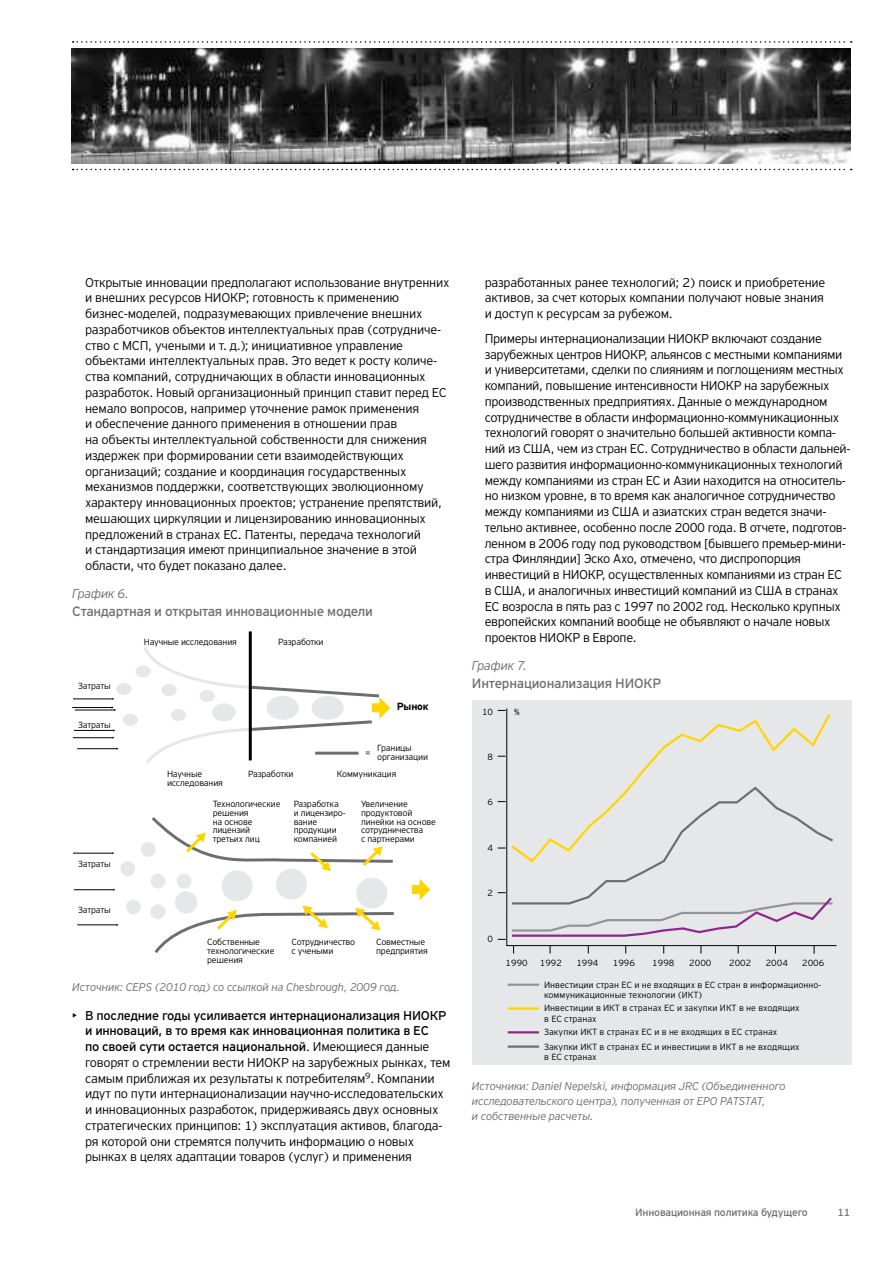
<style>
.page{position:relative;width:894px;height:1263px;background:#fff}
.page>*{position:absolute;margin:0;border:0;box-sizing:border-box;transform-origin:0 0}
.t1{font:13.5px "EY Interstate";letter-spacing:-.02em;color:#6d6e70}
.t2{font:300 12.75px/15.8px "EY Interstate";letter-spacing:-.02em;color:#000}
.t3{font:italic 300 12.75px "EY Interstate";letter-spacing:-.02em;color:#6d6e70}
.t4{font:italic 300 11.25px/15px "EY Interstate";letter-spacing:-.02em;color:#6d6e70}
.t5{font:10.5px "EY Interstate";letter-spacing:-.02em;color:#6d6e70}
.t6{font:700 10.35px "EY Interstate";letter-spacing:-.02em;color:#000}
.t7{font:300 9px/10.6px "EY Interstate";color:#000}
.t8{font:300 8.85px/8.9px "EY Interstate";letter-spacing:-.02em;color:#000}
.s1{font-weight:400}
</style>
<div class="page">
<svg style="left:73px;top:41px;width:779px;height:2px"></svg>
<svg style="left:73px;top:169px;width:779px;height:1px"></svg>
<img style="left:72px;top:48px;width:778px;height:115px">
<hr style="left:249px;top:631px;width:3px;height:129px;background:#000">
<div style="left:135px;top:666px;width:16px;height:11px;background:#e6e7e8;border-radius:50%"></div>
<div style="left:116px;top:683px;width:15px;height:12px;background:#e6e7e8;border-radius:50%"></div>
<div style="left:123px;top:714px;width:15px;height:12px;background:#e6e7e8;border-radius:50%"></div>
<div style="left:141px;top:842px;width:15px;height:15px;background:#e6e7e8;border-radius:50%"></div>
<div style="left:120px;top:861px;width:15px;height:15px;background:#e6e7e8;border-radius:50%"></div>
<div style="left:126px;top:900px;width:15px;height:14px;background:#e6e7e8;border-radius:50%"></div>
<svg style="left:150px;top:817px;width:244px;height:136px"></svg>
<hr style="left:73px;top:699px;width:40px;height:1px;background:#000">
<hr style="left:72px;top:707px;width:40px;height:1px;background:#000">
<hr style="left:75px;top:710px;width:40px;height:1px;background:#000">
<svg style="left:112px;top:706px;width:4px;height:5px"></svg>
<hr style="left:74px;top:730px;width:40px;height:1px;background:#000">
<hr style="left:73px;top:737px;width:40px;height:1px;background:#000">
<svg style="left:112px;top:729px;width:3px;height:10px"></svg>
<hr style="left:77px;top:748px;width:40px;height:1px;background:#000">
<hr style="left:73px;top:853px;width:40px;height:1px;background:#000">
<hr style="left:74px;top:889px;width:40px;height:1px;background:#000">
<hr style="left:77px;top:925px;width:40px;height:1px;background:#000">
<svg style="left:183px;top:833px;width:23px;height:23px"></svg>
<svg style="left:214px;top:910px;width:23px;height:23px"></svg>
<svg style="left:360px;top:846px;width:23px;height:23px"></svg>
<svg style="left:307px;top:849px;width:24px;height:22px"></svg>
<svg style="left:355px;top:908px;width:26px;height:23px"></svg>
<svg style="left:302px;top:905px;width:26px;height:23px"></svg>
<svg style="left:142px;top:643px;width:248px;height:121px"></svg>
<div style="left:412px;top:885px;width:9px;height:9px;background:#ffd400"></div>
<svg style="left:420px;top:879px;width:10px;height:21px"></svg>
<div style="left:472px;top:700px;width:380px;height:365px;background:#e6e7e8"></div>
<svg style="left:506px;top:708px;width:331px;height:238px"></svg>
<svg style="left:509px;top:712px;width:323px;height:73px"></svg>
<svg style="left:498px;top:785px;width:338px;height:155px"></svg>
<hr style="left:508px;top:984px;width:31px;height:2px;background:#929597">
<hr style="left:508px;top:1007px;width:31px;height:3px;background:#ffd400">
<hr style="left:508px;top:1031px;width:31px;height:2px;background:#91268f">
<hr style="left:508px;top:1045px;width:31px;height:3px;background:#6d6e70">
<p class="t2" style="left:85px;top:275px;width:366px">Открытые инновации предполагают использование внутренних и внешних ресурсов НИОКР; готовность к применению бизнес-моделей, подразумевающих привлечение внешних разработчиков объектов интеллектуальных прав (сотрудниче&shy;ство с МСП, учеными и т. д.); инициативное управление объектами интеллектуальных прав. Это ведет к росту количе&shy;ства компаний, сотрудничающих в области инновационных разработок. Новый организационный принцип ставит перед ЕС немало вопросов, например уточнение рамок применения<br>и обеспечение данного применения в отношении прав<br>на объекты интеллектуальной собственности для снижения издержек при формировании сети взаимодействующих организаций; создание и координация государственных механизмов поддержки, соответствующих эволюционному характеру инновационных проектов; устранение препятствий, мешающих циркуляции и лицензированию инновационных предложений в странах ЕС. Патенты, передача технологий<br>и стандартизация имеют принципиальное значение в этой области, что будет показано далее.</p>
<p class="t3" style="left:72px;top:588px;width:58px">График 6.</p>
<p class="t1" style="left:72px;top:606px;width:302px">Стандартная и открытая инновационные модели</p>
<p class="t8" style="left:78px;top:682px;width:34px">Затраты</p>
<p class="t8" style="left:78px;top:721px;width:34px">Затраты</p>
<p class="t8" style="left:78px;top:860px;width:34px">Затраты</p>
<p class="t8" style="left:78px;top:907px;width:34px">Затраты</p>
<p class="t8" style="left:144px;top:638px;width:95px">Научные исследования</p>
<p class="t8" style="left:278px;top:638px;width:47px">Разработки</p>
<p class="t6" style="left:397px;top:700px;width:33px">Рынок</p>
<p class="t8" style="left:377px;top:744px;width:52px">Границы организации</p>
<p class="t8" style="left:365px;top:750px;width:7px">=</p>
<p class="t8" style="left:248px;top:770px;width:47px">Разработки</p>
<p class="t8" style="left:337px;top:770px;width:61px">Коммуникация</p>
<p class="t8" style="left:167px;top:770px;width:58px">Научные исследования</p>
<p class="t8" style="left:213px;top:800px;width:69px">Технологические решения<br>на основе лицензий третьих лиц</p>
<p class="t8" style="left:294px;top:800px;width:53px">Разработка и лицензиро&shy;вание продукции компанией</p>
<p class="t8" style="left:361px;top:800px;width:77px">Увеличение продуктовой линейки на основе сотрудничества<br>с партнерами</p>
<p class="t8" style="left:207px;top:938px;width:69px">Собственные технологические решения</p>
<p class="t8" style="left:291px;top:938px;width:65px">Сотрудничество с учеными</p>
<p class="t8" style="left:376px;top:938px;width:53px">Совместные предприятия</p>
<p class="t4" style="left:72px;top:980px;width:329px">Источник: CEPS (2010 год) со ссылкой на Chesbrough, 2009 год.</p>
<p class="t2" style="left:85px;top:1008px;width:367px"><span class="s1">В последние годы усиливается интернационализация НИОКР и инноваций, в то время как инновационная политика в ЕС<br>по своей сути остается национальной</span>. Имеющиеся данные говорят о стремлении вести НИОКР на зарубежных рынках, тем самым приближая их результаты к потребителям<sup>9</sup>. Компании идут по пути интернационализации научно-исследовательских и инновационных разработок, придерживаясь двух основных стратегических принципов: 1) эксплуатация активов, благода&shy;ря которой они стремятся получить информацию о новых рынках в целях адаптации товаров (услуг) и применения</p>
<p class="t2" style="left:485px;top:275px;width:342px">разработанных ранее технологий; 2) поиск и приобретение активов, за счет которых компании получают новые знания и доступ к ресурсам за рубежом.</p>
<p class="t2" style="left:485px;top:331px;width:367px">Примеры интернационализации НИОКР включают создание зарубежных центров НИОКР, альянсов с местными компаниями и университетами, сделки по слияниям и поглощениям местных компаний, повышение интенсивности НИОКР на зарубежных производственных предприятиях. Данные о международном сотрудничестве в области информационно-коммуникационных технологий говорят о значительно большей активности компа&shy;ний из США, чем из стран ЕС. Сотрудничество в области дальней&shy;шего развития информационно-коммуникационных технологий между компаниями из стран ЕС и Азии находится на относитель&shy;но низком уровне, в то время как аналогичное сотрудничество между компаниями из США и азиатских стран ведется значи&shy;тельно активнее, особенно после 2000 года. В отчете, подготов&shy;ленном в 2006 году под руководством [бывшего премьер-мини&shy;стра Финляндии] Эско Ахо, отмечено, что диспропорция инвестиций в НИОКР, осуществленных компаниями из стран ЕС в США, и аналогичных инвестиций компаний из США в странах ЕС возросла в пять раз с 1997 по 2002 год. Несколько крупных европейских компаний вообще не объявляют о начале новых проектов НИОКР в Европе.</p>
<p class="t3" style="left:472px;top:660px;width:57px">График 7.</p>
<p class="t1" style="left:472px;top:678px;width:191px">Интернационализация НИОКР</p>
<p class="t7" style="left:482px;top:707px;width:13px">10</p>
<p class="t7" style="left:514px;top:707px;width:7px">%</p>
<p class="t7" style="left:488px;top:752px;width:7px">8</p>
<p class="t7" style="left:488px;top:798px;width:7px">6</p>
<p class="t7" style="left:488px;top:843px;width:7px">4</p>
<p class="t7" style="left:488px;top:888px;width:7px">2</p>
<p class="t7" style="left:488px;top:934px;width:7px">0</p>
<p class="t7" style="left:506px;top:958px;width:24px">1990</p>
<p class="t7" style="left:540px;top:958px;width:24px">1992</p>
<p class="t7" style="left:576px;top:958px;width:24px">1994</p>
<p class="t7" style="left:613px;top:958px;width:24px">1996</p>
<p class="t7" style="left:652px;top:958px;width:24px">1998</p>
<p class="t7" style="left:689px;top:958px;width:24px">2000</p>
<p class="t7" style="left:729px;top:958px;width:24px">2002</p>
<p class="t7" style="left:766px;top:958px;width:24px">2004</p>
<p class="t7" style="left:802px;top:958px;width:24px">2006</p>
<p class="t7" style="left:544px;top:1004px;width:257px">Инвестиции в ИКТ в странах ЕС и закупки ИКТ в не входящих в ЕС странах</p>
<p class="t7" style="left:544px;top:1026px;width:257px;line-height:14.2px">Закупки ИКТ в странах ЕС и в не входящих в ЕС странах<br>Закупки ИКТ в странах ЕС и инвестиции в ИКТ в не входящих</p>
<p class="t7" style="left:544px;top:1053px;width:54px">в ЕС странах</p>
<p class="t4" style="left:472px;top:1079px;width:315px">Источники: Daniel Nepelski, информация JRC (Объединенного исследовательского центра), полученная от EPO PATSTAT,<br>и собственные расчеты.</p>
<p class="t7" style="left:544px;top:980px;width:279px">Инвестиции стран ЕС и не входящих в ЕС стран в информационно&shy;коммуникационные технологии (ИКТ)</p>
<p class="t5" style="left:635px;top:1208px;width:174px">Инновационная политика будущего</p>
<p class="t5" style="left:838px;top:1208px;width:14px">11</p>
</div>
